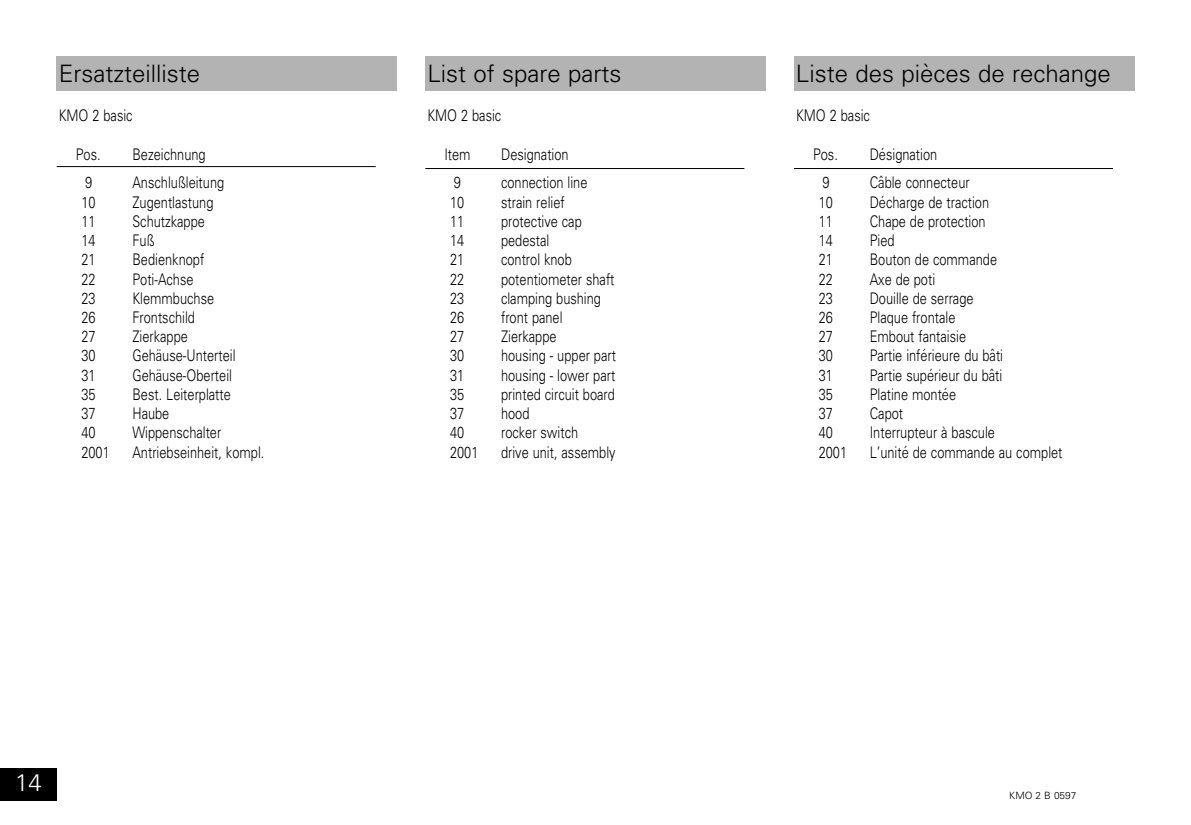
<style>
.page{position:relative;width:1191px;height:825px;background:#fff}
.page>*{position:absolute;margin:0;border:0;box-sizing:border-box;transform-origin:0 0}
.t1{font:300 24px "Univers CE";color:#000}
.t2{font:300 24px "Univers CE";color:#fff}
.t3{font:300 16px "Univers CE";color:#000;scale:.8 1}
.t4{font:300 10px "Univers CE";color:#000}
</style>
<div class="page">
<div style="left:0;top:767px;width:57px;height:33px;background:#000"></div>
<div style="left:57px;top:57px;width:340px;height:34px;background:#b3b3b3"></div>
<div style="left:425px;top:57px;width:340px;height:34px;background:#b3b3b3"></div>
<div style="left:794px;top:57px;width:340px;height:34px;background:#b3b3b3"></div>
<hr style="left:57px;top:166px;width:319px;height:1px;background:#000">
<hr style="left:425px;top:168px;width:319px;height:1px;background:#000">
<hr style="left:794px;top:168px;width:319px;height:1px;background:#000">
<h1 class="t1" style="left:59px;top:64px;width:143px">Ersatzteilliste</h1>
<h1 class="t1" style="left:427px;top:64px;width:195px">List of spare parts</h1>
<p class="t3" style="left:59px;top:110px;width:94px">KMO 2 basic</p>
<p class="t3" style="left:76px;top:148px;width:33px">Pos.</p>
<p class="t3" style="left:132px;top:148px;width:93px">Bezeichnung</p>
<p class="t3" style="left:85px;top:177px;width:10px">9</p>
<p class="t3" style="left:132px;top:177px;width:116px">Anschlußleitung</p>
<p class="t3" style="left:81px;top:196px;width:19px">10</p>
<p class="t3" style="left:132px;top:196px;width:103px">Zugentlastung</p>
<p class="t3" style="left:81px;top:215px;width:19px">11</p>
<p class="t3" style="left:132px;top:215px;width:92px">Schutzkappe</p>
<p class="t3" style="left:81px;top:234px;width:19px">14</p>
<p class="t3" style="left:132px;top:234px;width:29px">Fuß</p>
<p class="t3" style="left:81px;top:254px;width:19px">21</p>
<p class="t3" style="left:132px;top:254px;width:91px">Bedienknopf</p>
<p class="t3" style="left:81px;top:273px;width:19px">22</p>
<p class="t3" style="left:132px;top:273px;width:78px">Poti-Achse</p>
<p class="t3" style="left:81px;top:292px;width:19px">23</p>
<p class="t3" style="left:132px;top:292px;width:104px">Klemmbuchse</p>
<p class="t3" style="left:81px;top:311px;width:19px">26</p>
<p class="t3" style="left:132px;top:311px;width:80px">Frontschild</p>
<p class="t3" style="left:81px;top:330px;width:19px">27</p>
<p class="t3" style="left:132px;top:330px;width:71px">Zierkappe</p>
<p class="t3" style="left:81px;top:350px;width:19px">30</p>
<p class="t3" style="left:132px;top:350px;width:130px">Gehäuse-Unterteil</p>
<p class="t3" style="left:81px;top:369px;width:19px">31</p>
<p class="t3" style="left:132px;top:369px;width:126px">Gehäuse-Oberteil</p>
<p class="t3" style="left:81px;top:388px;width:19px">35</p>
<p class="t3" style="left:132px;top:388px;width:125px">Best. Leiterplatte</p>
<p class="t3" style="left:81px;top:407px;width:19px">37</p>
<p class="t3" style="left:132px;top:407px;width:48px">Haube</p>
<p class="t3" style="left:81px;top:426px;width:19px">40</p>
<p class="t3" style="left:132px;top:426px;width:113px">Wippenschalter</p>
<p class="t3" style="left:81px;top:446px;width:37px">2001</p>
<p class="t3" style="left:132px;top:446px;width:166px">Antriebseinheit, kompl.</p>
<p class="t3" style="left:427px;top:110px;width:94px">KMO 2 basic</p>
<p class="t3" style="left:444px;top:148px;width:34px">Item</p>
<p class="t3" style="left:501px;top:148px;width:86px">Designation</p>
<p class="t3" style="left:454px;top:177px;width:10px">9</p>
<p class="t3" style="left:501px;top:177px;width:110px">connection line</p>
<p class="t3" style="left:450px;top:196px;width:19px">10</p>
<p class="t3" style="left:501px;top:196px;width:81px">strain relief</p>
<p class="t3" style="left:450px;top:215px;width:19px">11</p>
<p class="t3" style="left:501px;top:215px;width:102px">protective cap</p>
<p class="t3" style="left:450px;top:234px;width:19px">14</p>
<p class="t3" style="left:501px;top:234px;width:62px">pedestal</p>
<p class="t3" style="left:450px;top:254px;width:19px">21</p>
<p class="t3" style="left:501px;top:254px;width:90px">control knob</p>
<p class="t3" style="left:450px;top:273px;width:19px">22</p>
<p class="t3" style="left:501px;top:273px;width:143px">potentiometer shaft</p>
<p class="t3" style="left:450px;top:292px;width:19px">23</p>
<p class="t3" style="left:501px;top:292px;width:126px">clamping bushing</p>
<p class="t3" style="left:450px;top:311px;width:19px">26</p>
<p class="t3" style="left:501px;top:311px;width:78px">front panel</p>
<p class="t3" style="left:450px;top:330px;width:19px">27</p>
<p class="t3" style="left:501px;top:330px;width:71px">Zierkappe</p>
<p class="t3" style="left:450px;top:350px;width:19px">30</p>
<p class="t3" style="left:501px;top:350px;width:145px">housing - upper part</p>
<p class="t3" style="left:450px;top:369px;width:19px">31</p>
<p class="t3" style="left:501px;top:369px;width:144px">housing - lower part</p>
<p class="t3" style="left:450px;top:388px;width:19px">35</p>
<p class="t3" style="left:501px;top:388px;width:144px">printed circuit board</p>
<p class="t3" style="left:450px;top:407px;width:19px">37</p>
<p class="t3" style="left:501px;top:407px;width:37px">hood</p>
<p class="t3" style="left:450px;top:426px;width:19px">40</p>
<p class="t3" style="left:501px;top:426px;width:98px">rocker switch</p>
<p class="t3" style="left:450px;top:446px;width:37px">2001</p>
<p class="t3" style="left:501px;top:446px;width:145px">drive unit, assembly</p>
<h1 class="t2" style="left:15px;top:772px;width:28px">14</h1>
<h1 class="t1" style="left:796px;top:64px;width:316px">Liste des pièces de rechange</h1>
<p class="t3" style="left:796px;top:110px;width:94px">KMO 2 basic</p>
<p class="t3" style="left:813px;top:148px;width:33px">Pos.</p>
<p class="t3" style="left:869px;top:148px;width:86px">Désignation</p>
<p class="t3" style="left:822px;top:177px;width:10px">9</p>
<p class="t3" style="left:869px;top:177px;width:126px">Câble connecteur</p>
<p class="t3" style="left:818px;top:196px;width:19px">10</p>
<p class="t3" style="left:869px;top:196px;width:151px">Décharge de traction</p>
<p class="t3" style="left:818px;top:215px;width:19px">11</p>
<p class="t3" style="left:869px;top:215px;width:146px">Chape de protection</p>
<p class="t3" style="left:818px;top:234px;width:19px">14</p>
<p class="t3" style="left:869px;top:234px;width:33px">Pied</p>
<p class="t3" style="left:818px;top:254px;width:19px">21</p>
<p class="t3" style="left:869px;top:254px;width:161px">Bouton de commande</p>
<p class="t3" style="left:818px;top:273px;width:19px">22</p>
<p class="t3" style="left:869px;top:273px;width:83px">Axe de poti</p>
<p class="t3" style="left:818px;top:292px;width:19px">23</p>
<p class="t3" style="left:869px;top:292px;width:131px">Douille de serrage</p>
<p class="t3" style="left:818px;top:311px;width:19px">26</p>
<p class="t3" style="left:869px;top:311px;width:109px">Plaque frontale</p>
<p class="t3" style="left:818px;top:330px;width:19px">27</p>
<p class="t3" style="left:869px;top:330px;width:122px">Embout fantaisie</p>
<p class="t3" style="left:818px;top:350px;width:19px">30</p>
<p class="t3" style="left:869px;top:350px;width:168px">Partie inférieure du bâti</p>
<p class="t3" style="left:818px;top:369px;width:19px">31</p>
<p class="t3" style="left:869px;top:369px;width:167px">Partie supérieur du bâti</p>
<p class="t3" style="left:818px;top:388px;width:19px">35</p>
<p class="t3" style="left:869px;top:388px;width:110px">Platine montée</p>
<p class="t3" style="left:818px;top:407px;width:19px">37</p>
<p class="t3" style="left:869px;top:407px;width:43px">Capot</p>
<p class="t3" style="left:818px;top:426px;width:19px">40</p>
<p class="t3" style="left:869px;top:426px;width:158px">Interrupteur à bascule</p>
<p class="t3" style="left:818px;top:446px;width:37px">2001</p>
<p class="t3" style="left:869px;top:446px;width:242px">L’unité de commande au complet</p>
<p class="t4" style="left:1009px;top:791px;width:68px">KMO 2 B 0597</p>
</div>
